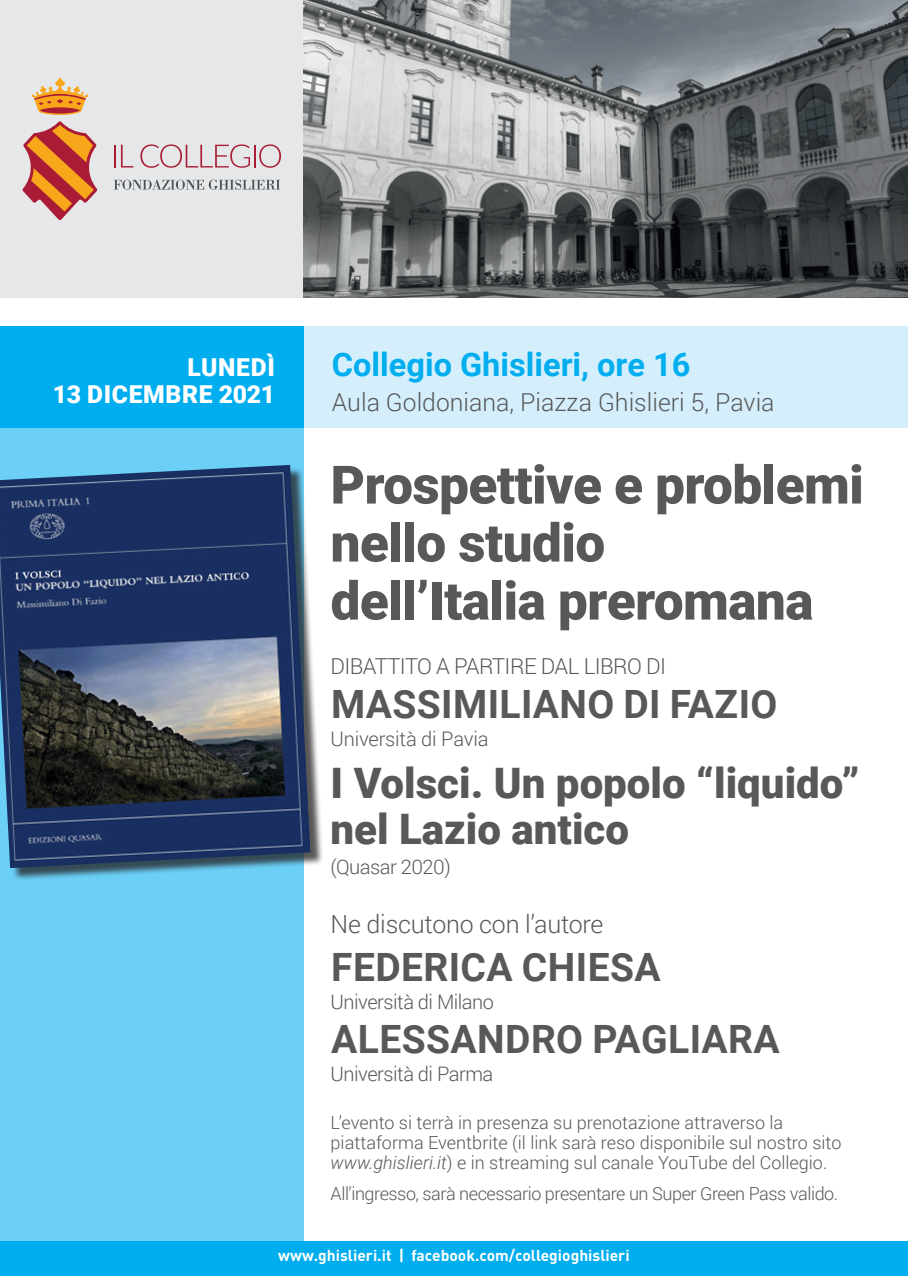
<style>
.page{position:relative;width:908px;height:1276px;background:#fff}
.page>*{position:absolute;margin:0;border:0;box-sizing:border-box;transform-origin:0 0}
.t1{font:900 53px/58px "Roboto";letter-spacing:-.01em;color:#57585a}
.t2{font:900 42px/46px "Roboto";color:#57585a}
.t3{font:700 39px "Roboto";letter-spacing:.01em;color:#57585a}
.t4{font:700 32.5px "Roboto";color:#00aeef}
.t5{font:300 25px "Roboto";letter-spacing:-.01em;color:#57585a}
.t6{font:300 24.7px "Roboto";color:#57585a}
.t7{font:900 24.7px/27.3px "Roboto";letter-spacing:.025em;color:#fff;text-align:right}
.t8{font:300 22px "Roboto";letter-spacing:-.025em;color:#57585a}
.t9{font:300 20px "Roboto";letter-spacing:-.025em;color:#57585a}
.t10{font:300 18px/20px "Roboto";color:#57585a}
.t11{font:300 18px "Roboto";letter-spacing:-.025em;color:#57585a}
.t12{font:700 15.6px "DIN Pro";color:#fff}
.s1{font-style:italic}
</style>
<div class="page">
<div style="left:0;top:427px;width:303px;height:833px;background:#6bcff6"></div>
<div style="left:0;top:0;width:303px;height:298px;background:#e6e7e9"></div>
<div style="left:0;top:1242px;width:907px;height:34px;background:#00aeef"></div>
<div style="left:303px;top:326px;width:604px;height:101px;background:#d4effb"></div>
<div style="left:0;top:326px;width:303px;height:101px;background:#00aeef"></div>
<div style="left:0;top:467px;width:323px;height:414px;background:#231f20;opacity:.75"></div>
<img style="left:0;top:465px;width:310px;height:403px">
<hr style="left:114px;top:145px;width:2px;height:22px;background:#aa1c35">
<svg style="left:121px;top:145px;width:12px;height:22px"></svg>
<svg style="left:140px;top:144px;width:141px;height:24px"></svg>
<svg style="left:113px;top:180px;width:167px;height:10px"></svg>
<svg style="left:23px;top:121px;width:74px;height:99px"></svg>
<svg style="left:32px;top:78px;width:56px;height:37px"></svg>
<img style="left:303px;top:0;width:604px;height:297px">
<h3 class="t7" style="left:53px;top:353px;width:224px">LUNEDÌ<br>13 DICEMBRE 2021</h3>
<h3 class="t4" style="left:332px;top:342px;width:360px">Collegio Ghislieri, ore 16</h3>
<h3 class="t6" style="left:332px;top:385px;width:444px">Aula Goldoniana, Piazza Ghislieri 5, Pavia</h3>
<h1 class="t1" style="left:330px;top:454px;width:534px">Prospettive e problemi nello studio<br>dell’Italia preromana</h1>
<p class="t8" style="left:330px;top:651px;width:337px">DIBATTITO A PARTIRE DAL LIBRO DI</p>
<h3 class="t3" style="left:331px;top:677px;width:447px">MASSIMILIANO DI FAZIO</h3>
<p class="t9" style="left:330px;top:725px;width:159px">Università di Pavia</p>
<h2 class="t2" style="left:330px;top:758px;width:530px">I Volsci. Un popolo “liquido” nel Lazio antico</h2>
<p class="t9" style="left:330px;top:853px;width:122px">(Quasar 2020)</p>
<h3 class="t5" style="left:330px;top:906px;width:274px">Ne discutono con l’autore</h3>
<h3 class="t3" style="left:331px;top:940px;width:331px">FEDERICA CHIESA</h3>
<p class="t9" style="left:330px;top:988px;width:165px">Università di Milano</p>
<h3 class="t3" style="left:331px;top:1011px;width:450px">ALESSANDRO PAGLIARA</h3>
<p class="t9" style="left:330px;top:1059px;width:164px">Università di Parma</p>
<p class="t10" style="left:330px;top:1112px;width:512px">L’evento si terrà in presenza su prenotazione attraverso la piattaforma Eventbrite (il link sarà reso disponibile sul nostro sito <span class="s1">www.ghislieri.it</span>) e in streaming sul canale YouTube del Collegio.</p>
<p class="t11" style="left:330px;top:1181px;width:509px">All’ingresso, sarà necessario presentare un Super Green Pass valido.</p>
<p class="t12" style="left:278px;top:1245px;width:353px">www.ghislieri.it | facebook.com/collegioghislieri</p>
</div>
